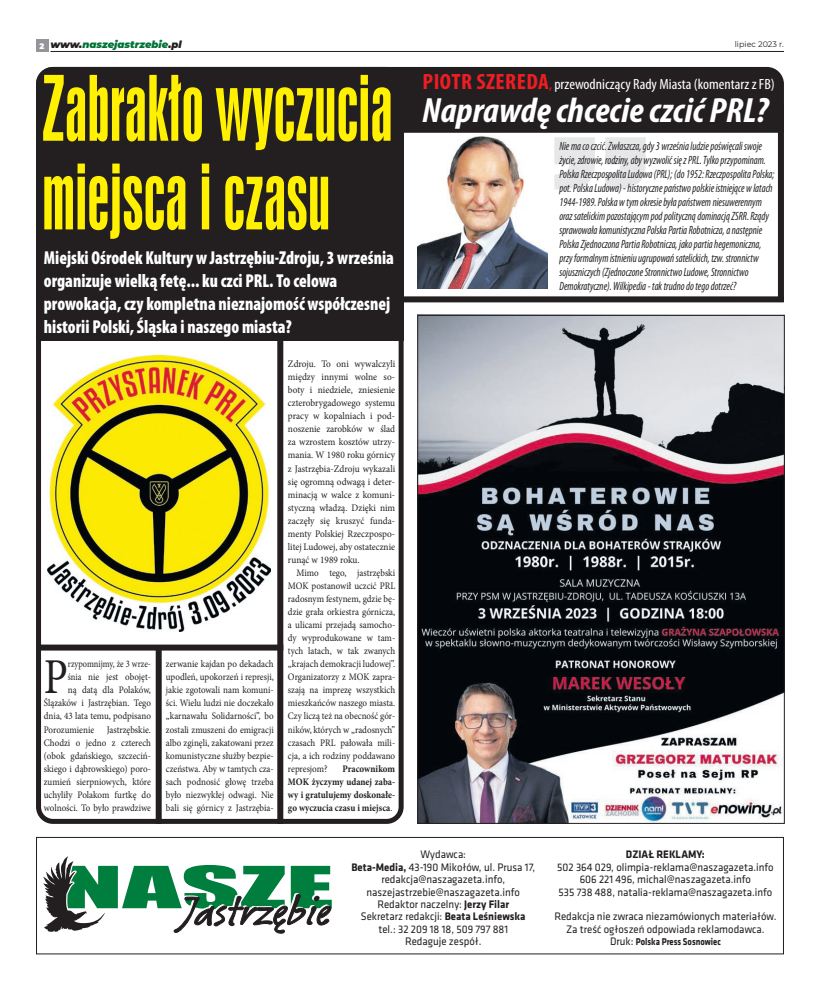
<style>
.page{position:relative;width:820px;height:993px;background:#fff}
.page>*{position:absolute;margin:0;border:0;box-sizing:border-box;transform-origin:0 0}
.Tekst{font:84.1px "Swis 924 EU";color:#fff101;scale:.82 1}
.Tekst-2{font:50.1px "Minion Pro";color:#231f20;scale:.85 1}
.Tekst-3{font:italic 700 condensed 35.2px "Myriad Pro";color:#fff;scale:1.05 1}
.Tekst-4{font:900 condensed 18.8px/22.9px "Myriad Pro";color:#fff;scale:.92 1}
.Tekst-5{font:condensed 14.8px "Myriad Pro";color:#fff;scale:1.05 1}
.Tekst-6{font:italic condensed 12px/14px "Myriad Pro";color:#231f20;scale:.86 1}
.t1{font:11.3px "Klavika";color:#231f20;scale:.95 1}
.t2{font:700 11.3px "Klavika";color:#231f20;scale:.95 1}
.t3{font:700 10.2px "Klavika";color:#231f20;scale:.84 1}
.Tekst-7{font:10px/13px "Minion Pro";color:#231f20;text-align:justify;scale:.9 1}
.Tekst-8{font:10px/13px "Minion Pro";color:#231f20;text-align:justify;scale:.93 1}
.Tekst-9{font:10px/13px "Minion Pro";color:#231f20;text-align:right;scale:.84 1}
.Tekst-10{font:700 10px/13px "Minion Pro";color:#231f20;text-align:justify;scale:.9 1}
.tekst{font:italic 900 10px "Montserrat";color:#007236}
.t4{font:8px "Montserrat";color:#231f20}
.tekst-2{font:900 8px "Montserrat";color:#fff}
.s1{color:#231f20}
.s2{font-weight:400}
.s3{font-weight:700;font-size:22.2px;color:#ee1d23}
.s4{color:#ee1d23}
.s5{font-weight:700}
.s6{font-weight:400;font-size:11.3px}
</style>
<div class="page">
<div style="left:36px;top:106px;width:367px;height:235px;background:#231f20"></div>
<svg style="left:554px;top:137px;width:91px;height:52px"></svg>
<div style="left:36px;top:836px;width:747px;height:118px;border:1px solid #231f20"></div>
<svg style="left:43px;top:856px;width:288px;height:78px"></svg>
<div style="left:36px;top:40px;width:12px;height:12px;background:#939598"></div>
<hr style="left:50px;top:51px;width:733px;height:1px;background:#231f20">
<div style="left:36px;top:67px;width:367px;height:756px;border:5px solid #231f20;border-radius:15px"></div>
<img style="left:419px;top:317px;width:363px;height:504px">
<img style="left:47px;top:355px;width:223px;height:276px">
<div style="left:36px;top:67px;width:747px;height:66px;background:#231f20"></div>
<div style="left:277px;top:341px;width:6px;height:482px;background:#231f20"></div>
<div style="left:156px;top:647px;width:6px;height:176px;background:#231f20"></div>
<div style="left:37px;top:644px;width:246px;height:6px;background:#231f20"></div>
<img style="left:417px;top:136px;width:130px;height:153px">
<div style="left:777px;top:105px;width:6px;height:197px;background:#231f20"></div>
<div style="left:402px;top:296px;width:381px;height:6px;background:#231f20"></div>
<p class="tekst-2" style="left:40px;top:40px;width:6px">2</p>
<p class="tekst" style="left:50px;top:37px;width:133px"><span class="s1">www.</span>naszejastrzebie<span class="s1">.pl</span></p>
<p class="t4" style="left:734px;top:39px;width:51px">lipiec 2023 r.</p>
<p class="Tekst" style="left:42px;top:58px;width:429px">Zabrakło wyczucia</p>
<p class="Tekst" style="left:42px;top:146px;width:353px">miejsca i czasu</p>
<p class="Tekst-4" style="left:44px;top:245px;width:382px">Miejski Ośrodek Kultury w Jastrzębiu-Zdroju, 3 września organizuje wielką fetę... ku czci PRL. To celowa prowokacja, czy kompletna nieznajomość współczesnej historii Polski, Śląska i naszego miasta?</p>
<p class="Tekst-9" style="left:44px;top:657px;width:129px">rzypomnijmy, że 3 wrze-<br>śnia nie jest obojęt-<br>ną datą dla Polaków,<br>Ślązaków i Jastrzębian. Tego dnia, 43 lata temu, podpisano<br>Porozumienie Jastrzębskie.<br>Chodzi o jedno z czterech (obok gdańskiego, szczeciń&shy;skiego i dąbrowskiego) poro&shy;zumień sierpniowych, które uchyliły Polakom furtkę do wolności. To było prawdziwe</p>
<p class="Tekst-7" style="left:166px;top:657px;width:121px">zerwanie kajdan po dekadach upodleń, upokorzeń i represji, jakie zgotowali nam komuni&shy;ści. Wielu ludzi nie doczekało „karnawału Solidarności”, bo zostali zmuszeni do emigracji albo zginęli, zakatowani przez komunistyczne służby bezpie&shy;czeństwa. Aby w tamtych cza&shy;sach podnosić głowę trzeba było niezwykłej odwagi. Nie bali się górnicy z Jastrzębia-</p>
<p class="Tekst-2" style="left:44px;top:643px;width:30px">P</p>
<p class="Tekst-8" style="left:288px;top:357px;width:117px">Zdroju. To oni wywalczyli między innymi wolne so&shy;boty i niedziele, zniesienie czterobrygadowego systemu pracy w kopalniach i pod&shy;noszenie zarobków w ślad za wzrostem kosztów utrzy&shy;mania. W 1980 roku górnicy z Jastrzębia-Zdroju wykazali się ogromną odwagą i deter&shy;minacją w walce z komuni&shy;styczną władzą. Dzięki nim zaczęły się kruszyć funda&shy;menty Polskiej Rzeczpospo&shy;litej Ludowej, aby ostatecznie runąć w 1989 roku.</p>
<p class="Tekst-7" style="left:288px;top:566px;width:121px;text-indent:9px">Mimo tego, jastrzębski MOK postanowił uczcić PRL radosnym festynem, gdzie bę&shy;dzie grała orkiestra górnicza, a ulicami przejadą samocho&shy;dy wyprodukowane w tam&shy;tych latach, w tak zwanych „krajach demokracji ludowej”.<br>Organizatorzy z MOK zapra&shy;szają na imprezę wszystkich mieszkańców naszego miasta.<br>Czy liczą też na obecność gór&shy;ników, których w „radosnych” czasach PRL pałowała mili&shy;cja, a ich rodziny poddawano represjom?</p>
<p class="Tekst-10" style="left:288px;top:761px;width:121px;text-indent:55px">Pracownikom MOK życzymy udanej zaba&shy;wy i gratulujemy doskonałe&shy;go wyczucia czasu i miejsca<span class="s2">.</span></p>
<p class="Tekst-5" style="left:422px;top:75px;width:337px"><span class="s3">PIOTR SZEREDA</span><span class="s4">,</span>przewodniczący Rady Miasta (komentarz z FB)</p>
<p class="Tekst-3" style="left:422px;top:88px;width:331px">Naprawdę chcecie czcić PRL?</p>
<p class="Tekst-6" style="left:559px;top:139px;width:251px">Nie ma co czcić. Zwłaszcza, gdy 3 września ludzie poświęcali swoje życie, zdrowie, rodziny, aby wyzwolić się z PRL. Tylko przypominam.<br>Polska Rzeczpospolita Ludowa (PRL); (do 1952: Rzeczpospolita Polska; pot. Polska Ludowa) - historyczne państwo polskie istniejące w latach 1944-1989. Polska w tym okresie była państwem niesuwerennym oraz satelickim pozostającym pod polityczną dominacją ZSRR. Rządy sprawowała komunistyczna Polska Partia Robotnicza, a następnie Polska Zjednoczona Partia Robotnicza, jako partia hegemoniczna, przy formalnym istnieniu ugrupowań satelickich, tzw. stronnictw sojuszniczych (Zjednoczone Stronnictwo Ludowe, Stronnictwo Demokratyczne). Wilkipedia - tak trudno do tego dotrzeć?</p>
<p class="t1" style="left:420px;top:848px;width:49px">Wydawca:</p>
<p class="t1" style="left:351px;top:860px;width:195px"><span class="s5">Beta-Media,</span> 43-190 Mikołów, ul. Prusa 17,</p>
<p class="t1" style="left:381px;top:873px;width:132px">redakcja@naszagazeta.info,</p>
<p class="t1" style="left:366px;top:885px;width:163px">naszejastrzebie@naszagazeta.info</p>
<p class="t1" style="left:377px;top:897px;width:140px">Redaktor naczelny: <span class="s5">Jerzy Filar</span></p>
<p class="t1" style="left:361px;top:910px;width:175px">Sekretarz redakcji: <span class="s5">Beata Leśniewska</span></p>
<p class="t1" style="left:378px;top:922px;width:138px">tel.: 32 209 18 18, 509 797 881</p>
<p class="t1" style="left:405px;top:934px;width:82px">Redaguje zespół.</p>
<p class="t2" style="left:625px;top:848px;width:84px">DZIAŁ REKLAMY:</p>
<p class="t1" style="left:557px;top:860px;width:229px">502 364 029, olimpia-reklama@naszagazeta.info</p>
<p class="t1" style="left:579px;top:873px;width:182px">606 221 496, michal@naszagazeta.info</p>
<p class="t1" style="left:558px;top:885px;width:226px">535 738 488, natalia-reklama@naszagazeta.info</p>
<p class="t1" style="left:554px;top:910px;width:235px">Redakcja nie zwraca niezamówionych materiałów.</p>
<p class="t1" style="left:566px;top:922px;width:210px">Za treść ogłoszeń odpowiada reklamodawca.</p>
<p class="t3" style="left:609px;top:935px;width:133px"><span class="s6">Druk:</span> Polska Press Sosnowiec</p>
</div>
